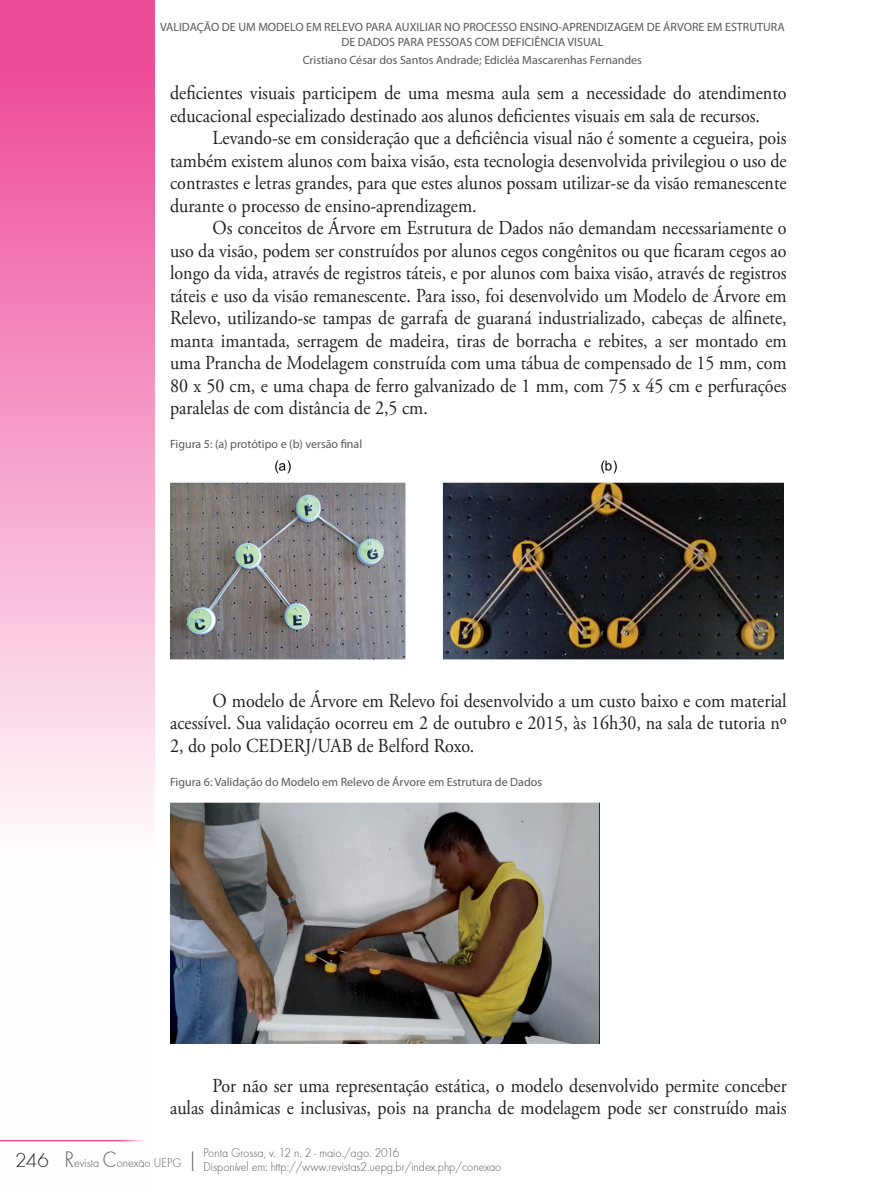
<style>
.page{position:relative;width:893px;height:1191px;background:#fff}
.page>*{position:absolute;margin:0;border:0;box-sizing:border-box;transform-origin:0 0}
.t1{font:19.8px/22.5px "Adobe Garamond Pro";color:#231f20;text-align:justify;scale:.91 1}
.t2{font:13.2px/14.4px "Futura TEE Ligh";color:#57585a;scale:.91 1}
.t3{font:12px/14.4px "Myriad Pro";color:#57585a;text-align:center}
.s1{font-size:23.1px}
.s2{font-size:21px;color:#231f20}
</style>
<div class="page">
<svg style="left:0;top:0;width:155px;height:1142px"></svg>
<hr style="left:0;top:1139px;width:149px;height:2px;background:#ee4b98">
<img style="left:170px;top:460px;width:614px;height:200px">
<img style="left:170px;top:803px;width:430px;height:240px">
<p class="t3" style="left:160px;top:20px;width:626px">VALIDAÇÃO DE UM MODELO EM RELEVO PARA AUXILIAR NO PROCESSO ENSINO-APRENDIZAGEM DE ÁRVORE EM ESTRUTURA<br>DE DADOS PARA PESSOAS COM DEFICIÊNCIA VISUAL</p>
<p class="t3" style="left:303px;top:53px;width:341px">Cristiano César dos Santos Andrade; Edicléa Mascarenhas Fernandes</p>
<p class="t1" style="left:170px;top:82px;width:679px">deficientes visuais participem de uma mesma aula sem a necessidade do atendimento educacional especializado destinado aos alunos deficientes visuais em sala de recursos.</p>
<p class="t1" style="left:170px;top:127px;width:679px;text-indent:43px">Levando-se em consideração que a deficiência visual não é somente a cegueira, pois também existem alunos com baixa visão, esta tecnologia desenvolvida privilegiou o uso de contrastes e letras grandes, para que estes alunos possam utilizar-se da visão remanescente durante o processo de ensino-aprendizagem.</p>
<p class="t1" style="left:170px;top:217px;width:679px;text-indent:43px">Os conceitos de Árvore em Estrutura de Dados não demandam necessariamente o uso da visão, podem ser construídos por alunos cegos congênitos ou que ficaram cegos ao longo da vida, através de registros táteis, e por alunos com baixa visão, através de registros táteis e uso da visão remanescente. Para isso, foi desenvolvido um Modelo de Árvore em Relevo, utilizando-se tampas de garrafa de guaraná industrializado, cabeças de alfinete, manta imantada, serragem de madeira, tiras de borracha e rebites, a ser montado em uma Prancha de Modelagem construída com uma tábua de compensado de 15 mm, com 80 x 50 cm, e uma chapa de ferro galvanizado de 1 mm, com 75 x 45 cm e perfurações paralelas de com distância de 2,5 cm.</p>
<p class="t3" style="left:170px;top:437px;width:194px">Figura 5: (a) protótipo e (b) versão final</p>
<p class="t1" style="left:170px;top:690px;width:679px;text-indent:43px">O modelo de Árvore em Relevo foi desenvolvido a um custo baixo e com material acessível. Sua validação ocorreu em 2 de outubro e 2015, às 16h30, na sala de tutoria nº 2, do polo CEDERJ/UAB de Belford Roxo.</p>
<p class="t3" style="left:170px;top:775px;width:373px">Figura 6: Validação do Modelo em Relevo de Árvore em Estrutura de Dados</p>
<p class="t1" style="left:170px;top:1075px;width:679px;text-align:right">Por não ser uma representação estática, o modelo desenvolvido permite conceber<br>aulas dinâmicas e inclusivas, pois na prancha de modelagem pode ser construído mais</p>
<p class="t2" style="left:203px;top:1145px;width:329px;text-indent:-63px">- <span class="s1">|</span> Ponta Grossa, v. 12 n. 2 - maio./ago. 2016<br>Disponível em: http://www.revistas2.uepg.br/index.php/conexao</p>
<p class="t2" style="left:15px;top:1155px;width:184px"><span class="s2">246</span> <span class="s1">R</span>evista <span class="s1">C</span>onexao UEPG</p>
</div>
